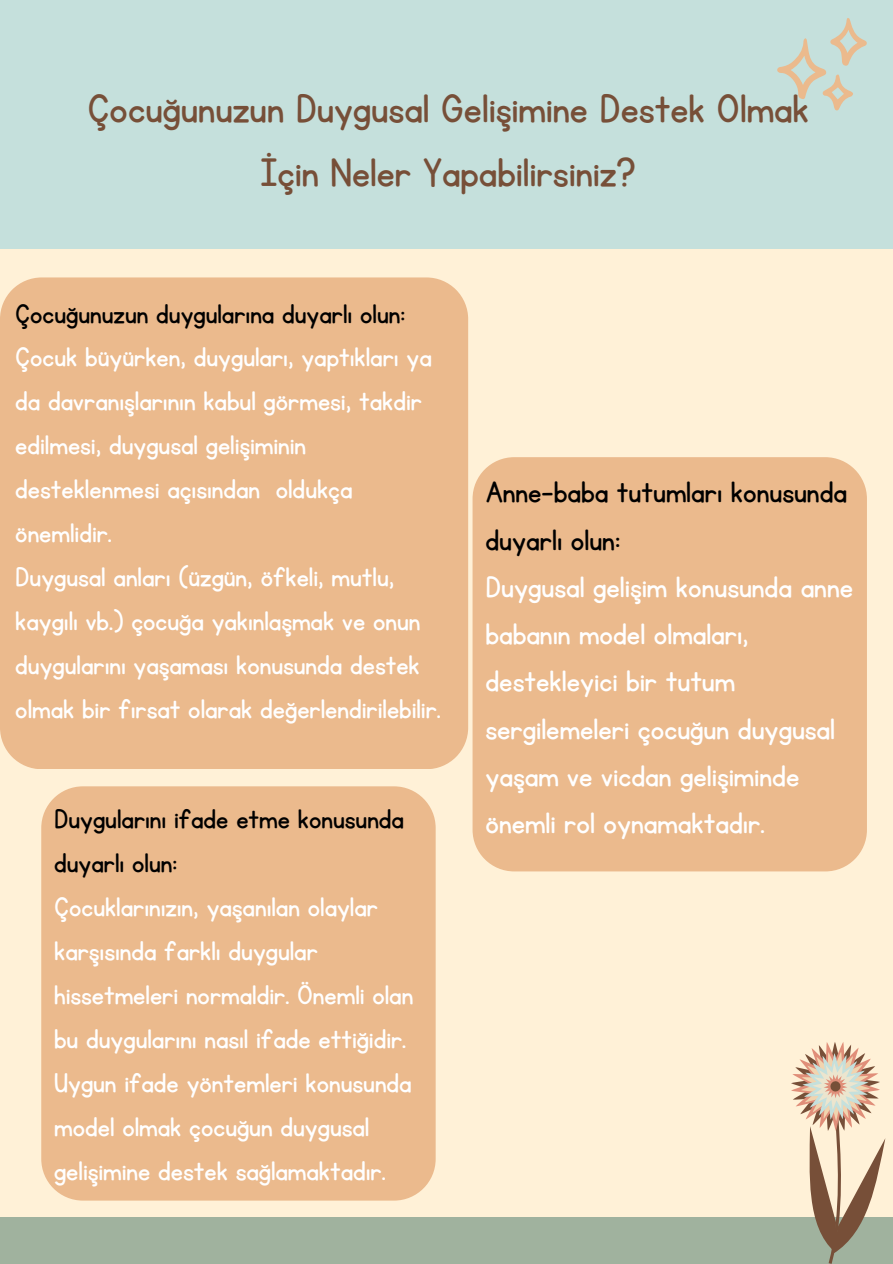
<style>
.page{position:relative;width:893px;height:1264px;background:#fff}
.page>*{position:absolute;margin:0;border:0;box-sizing:border-box;transform-origin:0 0}
.t1{font:46.5px/64.2px "KG Primary Penmanship";color:#774f38;text-align:center}
.t2{font:34.5px/47.2px "KG Primary Penmanship";color:#fff}
.t3{font:34.5px/47.2px "KG Primary Penmanship";color:#000}
.t4{font:31.5px/43.8px "KG Primary Penmanship";color:#fff}
.t5{font:31.5px "KG Primary Penmanship";color:#000}
</style>
<div class="page">
<div style="left:0;top:0;width:892px;height:1263px;background:#fff1d7"></div>
<div style="left:0;top:0;width:892px;height:248px;background:#c5e0dc"></div>
<div style="left:0;top:1217px;width:892px;height:46px;background:#a0b29e"></div>
<svg style="left:777px;top:18px;width:89px;height:93px"></svg>
<div style="left:0;top:277px;width:468px;height:492px;background:#ebba8d"></div>
<svg style="left:791px;top:1042px;width:95px;height:221px"></svg>
<div style="left:472px;top:457px;width:394px;height:414px;background:#ebba8d;border-radius:42px"></div>
<div style="left:41px;top:786px;width:394px;height:414px;background:#ebba8d;border-radius:42px"></div>
<h1 class="t1" style="left:88px;top:78px;width:722px">Çocuğunuzun Duygusal Gelişimine Destek Olmak<br>İçin Neler Yapabilirsiniz?</h1>
<p class="t5" style="left:15px;top:298px;width:391px">Çocuğunuzun duygularına duyarlı olun:</p>
<p class="t4" style="left:15px;top:336px;width:427px">Çocuk büyürken, duyguları, yaptıkları ya da davranışlarının kabul görmesi, takdir edilmesi, duygusal gelişiminin desteklenmesi açısından oldukça önemlidir.<br>Duygusal anları (üzgün, öfkeli, mutlu, kaygılı vb.) çocuğa yakınlaşmak ve onun duygularını yaşaması konusunda destek olmak bir fırsat olarak değerlendirilebilir.</p>
<p class="t3" style="left:485px;top:470px;width:363px">Anne-baba tutumları konusunda duyarlı olun:</p>
<p class="t2" style="left:485px;top:564px;width:369px">Duygusal gelişim konusunda anne babanın model olmaları, destekleyici bir tutum sergilemeleri çocuğun duygusal yaşam ve vicdan gelişiminde</p>
<p class="t5" style="left:54px;top:804px;width:351px">Duygularını ifade etme konusunda</p>
<p class="t2" style="left:485px;top:800px;width:281px">önemli rol oynamaktadır.</p>
<p class="t5" style="left:54px;top:848px;width:125px">duyarlı olun:</p>
<p class="t4" style="left:54px;top:886px;width:360px">Çocuklarınızın, yaşanılan olaylar karşısında farklı duygular hissetmeleri normaldir. Önemli olan bu duygularını nasıl ifade ettiğidir.<br>Uygun ifade yöntemleri konusunda model olmak çocuğun duygusal gelişimine destek sağlamaktadır.</p>
</div>
